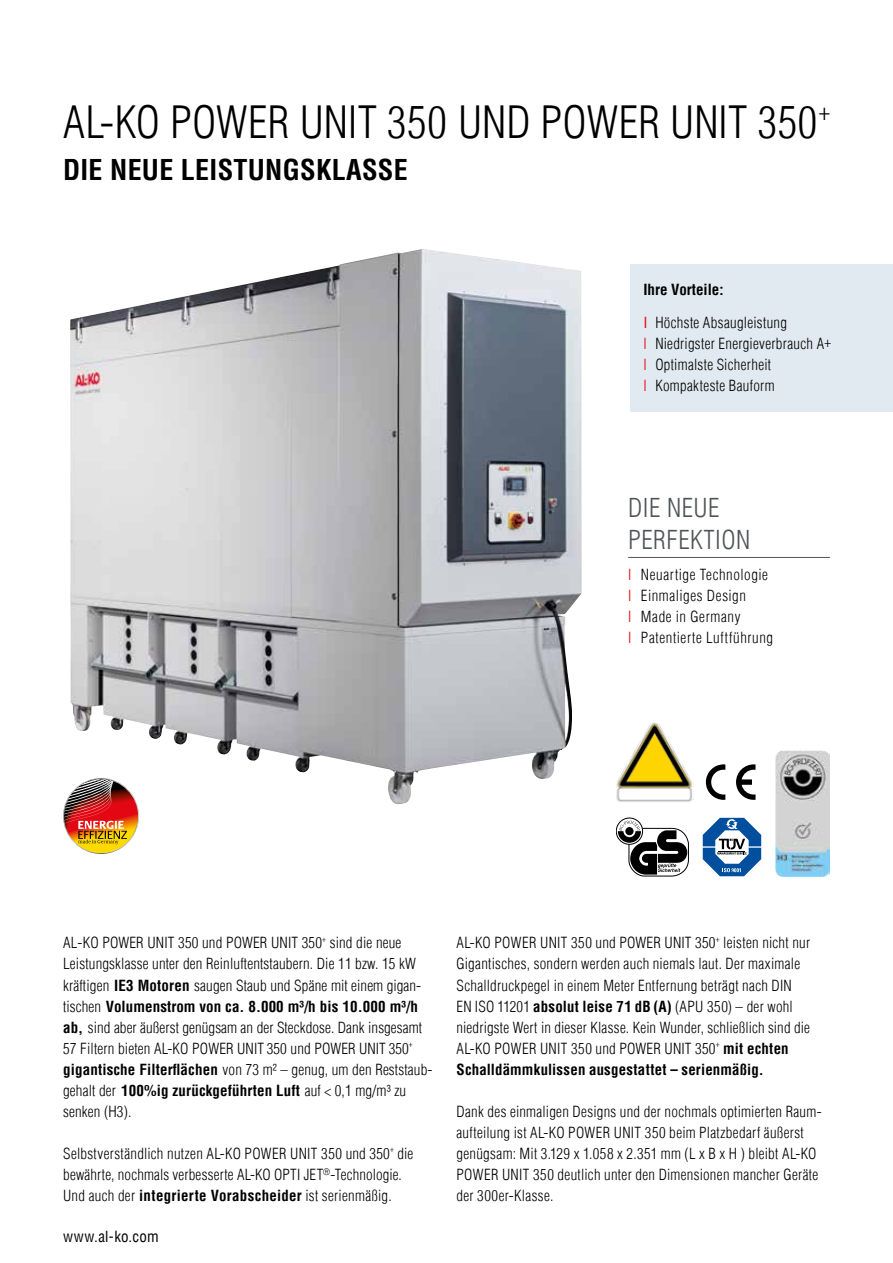
<style>
.page{position:relative;width:893px;height:1263px;background:#fff}
.page>*{position:absolute;margin:0;border:0;box-sizing:border-box;transform-origin:0 0}
.t1{font:300 condensed 43.5px "Helvetica Com";letter-spacing:.005em;color:#000}
.t2{font:700 condensed 28.05px "Helvetica Com";letter-spacing:.01em;color:#000}
.t3{font:300 condensed 25.5px/31.5px "Helvetica Com";letter-spacing:.02em;color:#505456}
.t4{font:300 condensed 15px/21px "Helvetica Com";letter-spacing:.015em;color:#000}
.t5{font:300 condensed 15px/21px "Helvetica Com";letter-spacing:.04em;color:#000}
.t6{font:condensed 15px "Helvetica Com";letter-spacing:.015em;color:#000}
.t7{font:700 condensed 15px "Helvetica Com";color:#000}
.s1{font-weight:400;color:#e30613}
.s2{color:#e30613}
.s3{font-weight:700}
</style>
<div class="page">
<div style="left:630px;top:264px;width:263px;height:148px;background:#e1eaf0"></div>
<img style="left:63px;top:795px;width:76px;height:59px">
<img style="left:70px;top:249px;width:512px;height:556px">
<hr style="left:628px;top:557px;width:202px;height:1px;background:#505456">
<svg style="left:706px;top:764px;width:49px;height:36px"></svg>
<div style="left:616px;top:818px;width:27px;height:26px;border:1px solid #000;border-radius:50%"></div>
<svg style="left:618px;top:820px;width:71px;height:56px"></svg>
<img style="left:775px;top:751px;width:54px;height:125px">
<svg style="left:703px;top:818px;width:58px;height:58px"></svg>
<img style="left:616px;top:722px;width:77px;height:80px">
<h1 class="t1" style="left:63px;top:95px;width:768px">AL-KO POWER UNIT 350 UND POWER UNIT 350<sup>+</sup></h1>
<h2 class="t2" style="left:63px;top:151px;width:346px">DIE NEUE LEISTUNGSKLASSE</h2>
<p class="t7" style="left:643px;top:279px;width:82px">Ihre Vorteile:</p>
<p class="t4" style="left:643px;top:311px;width:189px"><span class="s1">I</span> Höchste Absaugleistung<br><span class="s2">I</span> Niedrigster Energieverbrauch A+<br><span class="s2">I</span> Optimalste Sicherheit<br><span class="s2">I</span> Kompakteste Bauform</p>
<h3 class="t3" style="left:628px;top:492px;width:124px">DIE NEUE<br>PERFEKTION</h3>
<p class="t5" style="left:628px;top:564px;width:146px"><span class="s2">I</span> Neuartige Technologie<br><span class="s2">I</span> Einmaliges Design<br><span class="s2">I</span> Made in Germany<br><span class="s2">I</span> Patentierte Luftführung</p>
<p class="t4" style="left:63px;top:932px;width:371px">AL-KO POWER UNIT 350 und POWER UNIT 350<sup>+</sup> sind die neue Leistungsklasse unter den Reinluftentstaubern. Die 11 bzw. 15 kW kräftigen <span class="s3">IE3 Motoren</span> saugen Staub und Späne mit einem gigan&shy;tischen <span class="s3">Volumenstrom von ca. 8.000 m³/h bis 10.000 m³/h ab,</span> sind aber äußerst genügsam an der Steckdose. Dank insgesamt 57 Filtern bieten AL-KO POWER UNIT 350 und POWER UNIT 350<sup>+ </sup><span class="s3">gigantische Filterflächen</span> von 73 m² – genug, um den Reststaub&shy;gehalt der <span class="s3">100%ig zurückgeführten Luft</span> auf &lt; 0,1 mg/m³ zu senken (H3).</p>
<p class="t4" style="left:63px;top:1143px;width:351px">Selbstverständlich nutzen AL-KO POWER UNIT 350 und 350<sup>+</sup> die bewährte, nochmals verbesserte AL-KO OPTI JET<sup>®</sup>-Technologie.<br>Und auch der <span class="s3">integrierte Vorabscheider</span> ist serienmäßig.</p>
<p class="t6" style="left:63px;top:1227px;width:97px">www.al-ko.com</p>
<p class="t4" style="left:456px;top:932px;width:355px">AL-KO POWER UNIT 350 und POWER UNIT 350<sup>+</sup> leisten nicht nur Gigantisches, sondern werden auch niemals laut. Der maximale Schalldruckpegel in einem Meter Entfernung beträgt nach DIN EN ISO 11201 <span class="s3">absolut leise 71 dB (A)</span> (APU 350) – der wohl niedrigste Wert in dieser Klasse. Kein Wunder, schließlich sind die AL-KO POWER UNIT 350 und POWER UNIT 350<sup>+</sup> <span class="s3">mit echten Schalldämmkulissen ausgestattet – serienmäßig.</span></p>
<p class="t4" style="left:456px;top:1101px;width:367px">Dank des einmaligen Designs und der nochmals optimierten Raum&shy;aufteilung ist AL-KO POWER UNIT 350 beim Platzbedarf äußerst genügsam: Mit 3.129 x 1.058 x 2.351 mm (L x B x H ) bleibt AL-KO POWER UNIT 350 deutlich unter den Dimensionen mancher Geräte der 300er-Klasse.</p>
</div>
